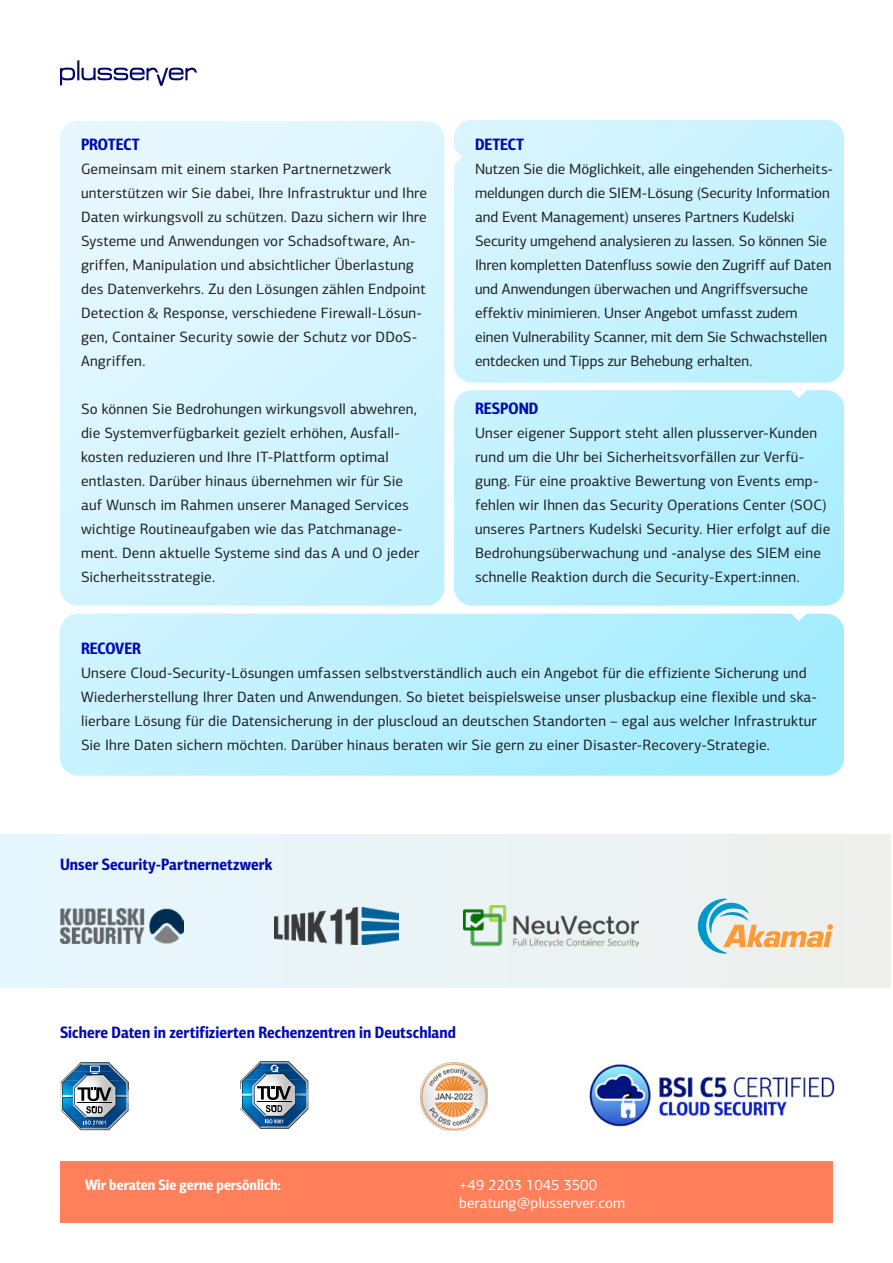
<style>
.page{position:relative;width:893px;height:1263px;background:#fff}
.page>*{position:absolute;margin:0;border:0;box-sizing:border-box;transform-origin:0 0}
.t1{font:700 16.5px "PF Centro Sans Cond";letter-spacing:.005em;color:#000aad}
.t2{font:15px/24px "PF Centro Sans Pro";letter-spacing:.01em;color:#1e1e1e}
.t3{font:15px/18px "PF Centro Sans Pro";color:#fff}
.t4{font:700 15px "PF Centro Sans Cond";color:#fff}
</style>
<div class="page">
<svg style="left:454px;top:120px;width:390px;height:262px;background:#c9f2ff"></svg>
<svg style="left:60px;top:614px;width:784px;height:162px;background:#b7efff"></svg>
<svg style="left:60px;top:121px;width:384px;height:485px;background:#d7f4ff"></svg>
<svg style="left:454px;top:390px;width:390px;height:216px;background:#b8efff"></svg>
<div style="left:0;top:834px;width:891px;height:153px;background:#eaf3f6"></div>
<svg style="left:60px;top:60px;width:137px;height:26px"></svg>
<div style="left:60px;top:1161px;width:773px;height:62px;background:#ff805a"></div>
<svg style="left:61px;top:1062px;width:68px;height:68px"></svg>
<svg style="left:240px;top:1061px;width:68px;height:68px"></svg>
<img style="left:420px;top:1062px;width:68px;height:68px">
<img style="left:589px;top:1064px;width:246px;height:63px">
<img style="left:60px;top:908px;width:123px;height:36px">
<img style="left:274px;top:908px;width:124px;height:36px">
<img style="left:464px;top:905px;width:174px;height:42px">
<svg style="left:698px;top:898px;width:135px;height:56px"></svg>
<svg style="left:454px;top:149px;width:8px;height:15px"></svg>
<svg style="left:791px;top:390px;width:16px;height:8px"></svg>
<svg style="left:791px;top:613px;width:16px;height:8px"></svg>
<p class="t1" style="left:81px;top:134px;width:60px">PROTECT</p>
<p class="t2" style="left:81px;top:157px;width:348px">Gemeinsam mit einem starken Partnernetzwerk unterstützen wir Sie dabei, Ihre Infrastruktur und Ihre Daten wirkungsvoll zu schützen. Dazu sichern wir Ihre Systeme und Anwendungen vor Schadsoftware, An&shy;griffen, Manipulation und absichtlicher Überlastung des Datenverkehrs. Zu den Lösungen zählen Endpoint Detection &amp; Response, verschiedene Firewall-Lösun&shy;gen, Container Security sowie der Schutz vor DDoS-Angriffen.</p>
<p class="t2" style="left:81px;top:397px;width:340px">So können Sie Bedrohungen wirkungsvoll abwehren, die Systemverfügbarkeit gezielt erhöhen, Ausfall&shy;kosten reduzieren und Ihre IT-Plattform optimal entlasten. Darüber hinaus übernehmen wir für Sie auf Wunsch im Rahmen unserer Managed Services wichtige Routineaufgaben wie das Patchmanage&shy;ment. Denn aktuelle Systeme sind das A und O jeder Sicherheitsstrategie.</p>
<p class="t1" style="left:475px;top:134px;width:51px">DETECT</p>
<p class="t2" style="left:475px;top:157px;width:359px">Nutzen Sie die Möglichkeit, alle eingehenden Sicherheits&shy;meldungen durch die SIEM-Lösung (Security Information and Event Management) unseres Partners Kudelski Security umgehend analysieren zu lassen. So können Sie Ihren kompletten Datenfluss sowie den Zugriff auf Daten und Anwendungen überwachen und Angriffsversuche effektiv minimieren. Unser Angebot umfasst zudem einen Vulnerability Scanner, mit dem Sie Schwachstellen entdecken und Tipps zur Behebung erhalten.</p>
<p class="t1" style="left:475px;top:398px;width:65px">RESPOND</p>
<p class="t2" style="left:475px;top:421px;width:357px">Unser eigener Support steht allen plusserver-Kunden rund um die Uhr bei Sicherheitsvorfällen zur Verfü&shy;gung. Für eine proaktive Bewertung von Events emp&shy;fehlen wir Ihnen das Security Operations Center (SOC) unseres Partners Kudelski Security. Hier erfolgt auf die Bedrohungsüberwachung und -analyse des SIEM eine schnelle Reaktion durch die Security-Expert:innen.</p>
<p class="t1" style="left:81px;top:638px;width:62px">RECOVER</p>
<p class="t2" style="left:81px;top:661px;width:737px">Unsere Cloud-Security-Lösungen umfassen selbstverständlich auch ein Angebot für die effiziente Sicherung und Wiederherstellung Ihrer Daten und Anwendungen. So bietet beispielsweise unser plusbackup eine flexible und ska&shy;lierbare Lösung für die Datensicherung in der pluscloud an deutschen Standorten – egal aus welcher Infrastruktur Sie Ihre Daten sichern möchten. Darüber hinaus beraten wir Sie gern zu einer Disaster-Recovery-Strategie.</p>
<p class="t1" style="left:60px;top:854px;width:214px">Unser Security-Partnernetzwerk</p>
<p class="t1" style="left:60px;top:1022px;width:397px">Sichere Daten in zertifizierten Rechenzentren in Deutschland</p>
<p class="t4" style="left:85px;top:1175px;width:197px">Wir beraten Sie gerne persönlich:</p>
<p class="t3" style="left:459px;top:1175px;width:168px">+49 2203 1045 3500 beratung@plusserver.com</p>
</div>
